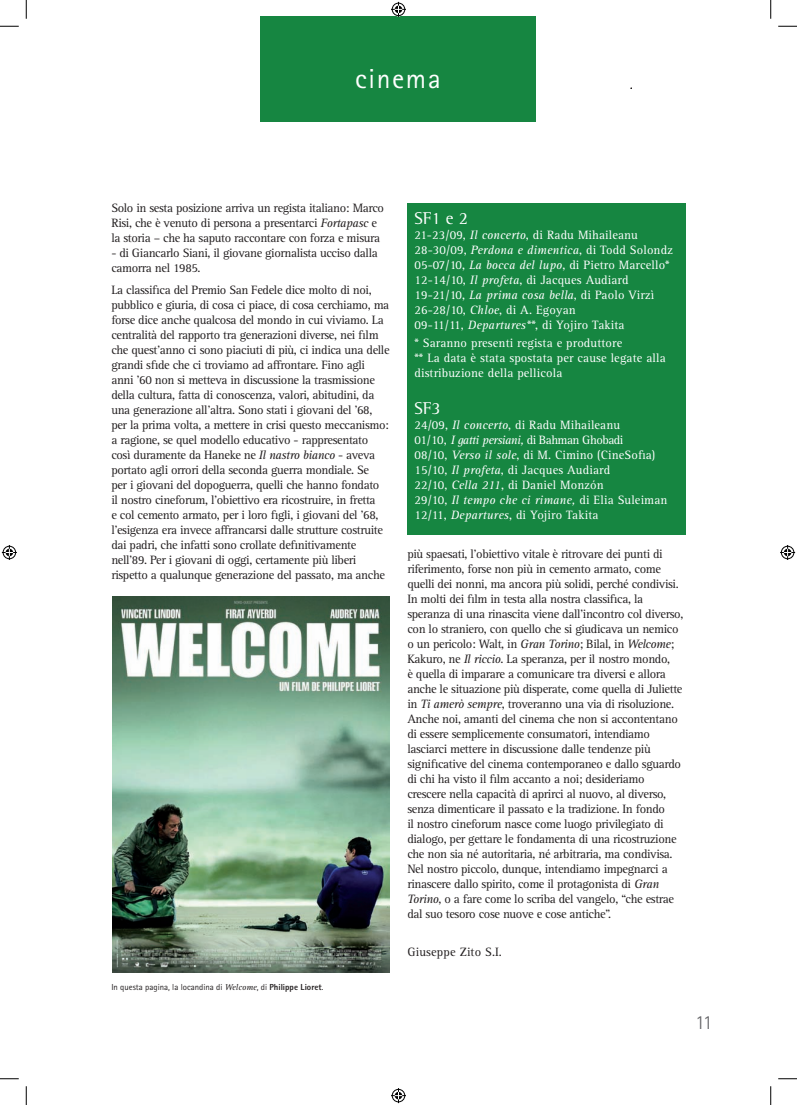
<style>
.page{position:relative;width:797px;height:1105px;background:#fff}
.page>*{position:absolute;margin:0;border:0;box-sizing:border-box;transform-origin:0 0}
.t1{font:27.5px "Agfa Rotis Sans Serif";letter-spacing:.06em;color:#fff}
.t2{font:300 20px "Agfa Rotis Sans Serif";color:#656568}
.t3{font:17.5px "Agfa Rotis Semi Serif";color:#fff}
.t4{font:12.5px/15px "Agfa Rotis Serif";letter-spacing:-.03em;color:#231f20}
.t5{font:12.5px/15px "Agfa Rotis Serif";letter-spacing:.01em;color:#fff}
.t6{font:12.5px "Agfa Rotis Serif";letter-spacing:.01em;color:#231f20}
.t7{font:8.75px "Agfa Rotis Sans Serif";color:#231f20}
.s1{font-style:italic}
.s2{font-family:"Agfa Rotis Serif";font-style:italic}
.s3{font-weight:800}
</style>
<div class="page">
<div style="left:260px;top:16px;width:275px;height:105px;background:#168641"></div>
<div style="left:407px;top:203px;width:278px;height:332px;background:#168641"></div>
<img style="left:112px;top:596px;width:277px;height:376px">
<svg style="left:0;top:25px;width:19px;height:2px"></svg>
<svg style="left:778px;top:25px;width:19px;height:2px"></svg>
<svg style="left:0;top:1078px;width:19px;height:1px"></svg>
<svg style="left:778px;top:1078px;width:19px;height:1px"></svg>
<svg style="left:25px;top:0;width:2px;height:19px"></svg>
<svg style="left:25px;top:1086px;width:2px;height:19px"></svg>
<svg style="left:770px;top:0;width:1px;height:19px"></svg>
<svg style="left:770px;top:1086px;width:1px;height:19px"></svg>
<svg style="left:391px;top:2px;width:15px;height:15px"></svg>
<svg style="left:391px;top:1088px;width:15px;height:15px"></svg>
<svg style="left:2px;top:545px;width:15px;height:15px"></svg>
<svg style="left:780px;top:545px;width:15px;height:15px"></svg>
<h1 class="t1" style="left:355px;top:62px;width:87px">cinema</h1>
<p class="t4" style="left:111px;top:201px;width:274px">Solo in sesta posizione arriva un regista italiano: Marco<br>Risi, che è venuto di persona a presentarci <span class="s1">Fortapasc</span> e la storia – che ha saputo raccontare con forza e misura</p>
<p class="t4" style="left:111px;top:246px;width:268px">- di Giancarlo Siani, il giovane giornalista ucciso dalla camorra nel 1985.</p>
<p class="t4" style="left:111px;top:283px;width:280px">La classifica del Premio San Fedele dice molto di noi, pubblico e giuria, di cosa ci piace, di cosa cerchiamo, ma forse dice anche qualcosa del mondo in cui viviamo. La centralità del rapporto tra generazioni diverse, nei film che quest’anno ci sono piaciuti di più, ci indica una delle grandi sfide che ci troviamo ad affrontare. Fino agli anni ’60 non si metteva in discussione la trasmissione della cultura, fatta di conoscenza, valori, abitudini, da una generazione all’altra. Sono stati i giovani del ’68, per la prima volta, a mettere in crisi questo meccanismo: a ragione, se quel modello educativo - rappresentato così duramente da Haneke ne <span class="s1">Il nastro bianco</span> - aveva portato agli orrori della seconda guerra mondiale. Se<br>per i giovani del dopoguerra, quelli che hanno fondato<br>il nostro cineforum, l’obiettivo era ricostruire, in fretta<br>e col cemento armato, per i loro figli, i giovani del ’68, l’esigenza era invece affrancarsi dalle strutture costruite dai padri, che infatti sono crollate definitivamente nell’89. Per i giovani di oggi, certamente più liberi rispetto a qualunque generazione del passato, ma anche</p>
<p class="t7" style="left:111px;top:982px;width:214px">In questa pagina, la locandina di <span class="s2">Welcome</span>, di <span class="s3">Philippe Lioret</span>.</p>
<h3 class="t3" style="left:414px;top:208px;width:55px">SF1 e 2</h3>
<p class="t5" style="left:414px;top:227px;width:260px">21-23/09, <span class="s1">Il concerto</span>, di Radu Mihaileanu 28-30/09, <span class="s1">Perdona e dimentica</span>, di Todd Solondz 05-07/10, <span class="s1">La bocca del lupo</span>, di Pietro Marcello* 12-14/10, <span class="s1">Il profeta</span>, di Jacques Audiard 19-21/10, <span class="s1">La prima cosa bella</span>, di Paolo Virzì 26-28/10, <span class="s1">Chloe</span>, di A. Egoyan<br>09-11/11, <span class="s1">Departures**</span>, di Yojiro Takita</p>
<p class="t5" style="left:414px;top:336px;width:253px">* Saranno presenti regista e produttore<br>** La data è stata spostata per cause legate alla distribuzione della pellicola</p>
<h3 class="t3" style="left:414px;top:397px;width:28px">SF3</h3>
<p class="t5" style="left:414px;top:417px;width:254px">24/09, <span class="s1">Il concerto</span>, di Radu Mihaileanu<br>01/10, <span class="s1">I gatti persiani,</span> di Bahman Ghobadi<br>08/10, <span class="s1">Verso il sole</span>, di M. Cimino (CineSofia)<br>15/10, <span class="s1">Il profeta</span>, di Jacques Audiard<br>22/10, <span class="s1">Cella 211</span>, di Daniel Monzón<br>29/10, <span class="s1">Il tempo che ci rimane,</span> di Elia Suleiman 12/11, <span class="s1">Departures</span>, di Yojiro Takita</p>
<p class="t4" style="left:407px;top:547px;width:277px">più spaesati, l’obiettivo vitale è ritrovare dei punti di riferimento, forse non più in cemento armato, come quelli dei nonni, ma ancora più solidi, perché condivisi.<br>In molti dei film in testa alla nostra classifica, la speranza di una rinascita viene dall’incontro col diverso, con lo straniero, con quello che si giudicava un nemico o un pericolo: Walt, in <span class="s1">Gran Torino</span>; Bilal, in <span class="s1">Welcome</span>; Kakuro, ne <span class="s1">Il riccio</span>. La speranza, per il nostro mondo,<br>è quella di imparare a comunicare tra diversi e allora anche le situazione più disperate, come quella di Juliette in <span class="s1">Ti amerò sempre</span>, troveranno una via di risoluzione.<br>Anche noi, amanti del cinema che non si accontentano di essere semplicemente consumatori, intendiamo lasciarci mettere in discussione dalle tendenze più significative del cinema contemporaneo e dallo sguardo di chi ha visto il film accanto a noi; desideriamo crescere nella capacità di aprirci al nuovo, al diverso, senza dimenticare il passato e la tradizione. In fondo<br>il nostro cineforum nasce come luogo privilegiato di dialogo, per gettare le fondamenta di una ricostruzione che non sia né autoritaria, né arbitraria, ma condivisa.<br>Nel nostro piccolo, dunque, intendiamo impegnarci a rinascere dallo spirito, come il protagonista di <span class="s1">Gran Torino</span>, o a fare come lo scriba del vangelo, “che estrae dal suo tesoro cose nuove e cose antiche”.</p>
<p class="t6" style="left:407px;top:945px;width:96px">Giuseppe Zito S.I.</p>
<h2 class="t2" style="left:695px;top:1011px;width:19px">11</h2>
</div>
